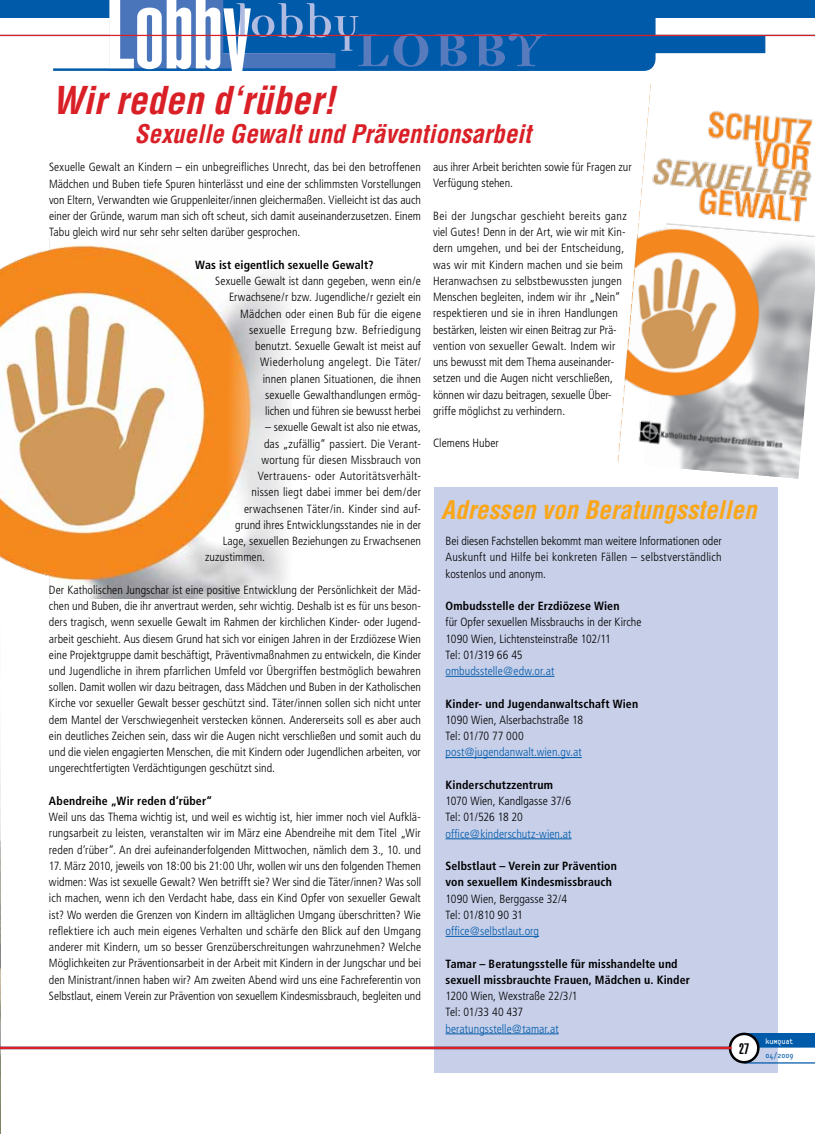
<style>
.page{position:relative;width:815px;height:1134px;background:#fff}
.page>*{position:absolute;margin:0;border:0;box-sizing:border-box;transform-origin:0 0}
.t1{font:75px "Democratica Bold Oldstyle";color:#577bbd}
.t2{font:50px "Democratica Bold Oldstyle";color:#afbbe0}
.t3{font:italic 700 condensed 37.5px "Helvetica";color:#da2027}
.t4{font:italic 700 condensed 25px "Helvetica";color:#da2027}
.t5{font:italic 700 condensed 25px "Helvetica";color:#faa619}
.t6{font:900 extra-condensed 15px "Helvetica";color:#000}
.t7{font:300 condensed 11.88px/16.2px "Frutiger";letter-spacing:.005em;color:#000}
.t8{font:700 condensed 11.88px/16.2px "Frutiger";letter-spacing:.01em;color:#000}
.t9{font:300 condensed 11.88px "Frutiger";letter-spacing:.005em;color:#005aaa}
.t10{font:300 condensed 11.88px "Frutiger";letter-spacing:.025em;color:#000}
.t11{font:8.75px "Platelet";color:#fff}
.t12{font:8.75px "Platelet";color:#005aaa}
</style>
<div class="page">
<div style="left:434px;top:488px;width:344px;height:585px;background:#c7cfe9"></div>
<img style="left:0;top:744px;width:1px;height:390px">
<img style="left:617px;top:84px;width:198px;height:395px">
<svg style="left:748px;top:1033px;width:67px;height:14px"></svg>
<hr style="left:744px;top:1062px;width:71px;height:1px;background:#005aaa">
<div style="left:730px;top:1034px;width:28px;height:28px;background:#fff;border-radius:50%"></div>
<div style="left:729px;top:1033px;width:31px;height:30px;border:2px solid #000;border-radius:50%"></div>
<div style="left:0;top:0;width:815px;height:18px;background:#005aaa"></div>
<div style="left:330px;top:1px;width:197px;height:69px;background:#005aaa"></div>
<div style="left:330px;top:0;width:198px;height:71px;border:1px solid #005aaa"></div>
<div style="left:491px;top:1px;width:164px;height:69px;background:#005aaa;border-radius:11px"></div>
<div style="left:491px;top:0;width:165px;height:71px;border:1px solid #005aaa;border-radius:11px"></div>
<div style="left:567px;top:35px;width:198px;height:18px;background:#005aaa;border:1px solid #005aaa"></div>
<hr style="left:53px;top:68px;width:283px;height:3px;background:#005aaa">
<svg style="left:109px;top:0;width:307px;height:71px"></svg>
<hr style="left:0;top:35px;width:815px;height:1px;background:#da2027">
<hr style="left:0;top:1047px;width:732px;height:2px;background:#da2027">
<img style="left:1px;top:238px;width:288px;height:360px">
<hr style="left:446px;top:676px;width:108px;height:1px;background:#005aaa">
<hr style="left:446px;top:757px;width:136px;height:1px;background:#005aaa">
<hr style="left:446px;top:838px;width:126px;height:1px;background:#005aaa">
<hr style="left:446px;top:936px;width:93px;height:1px;background:#005aaa">
<hr style="left:446px;top:1033px;width:113px;height:1px;background:#005aaa">
<h2 class="t2" style="left:235px;top:-1px;width:126px">lobby</h2>
<h1 class="t1" style="left:355px;top:11px;width:191px">LOBBY</h1>
<h3 class="t3" style="left:52px;top:77px;width:285px">Wir reden d‘rüber!</h3>
<h3 class="t4" style="left:135px;top:118px;width:398px">Sexuelle Gewalt und Präventionsarbeit</h3>
<p class="t7" style="left:49px;top:159px;width:374px;text-align:justify">Sexuelle Gewalt an Kindern – ein unbegreifliches Unrecht, das bei den betroffenen Mädchen und Buben tiefe Spuren hinterlässt und eine der schlimmsten Vorstellungen von Eltern, Verwandten wie Gruppenleiter/innen gleichermaßen. Vielleicht ist das auch einer der Gründe, warum man sich oft scheut, sich damit auseinanderzusetzen. Einem Tabu gleich wird nur sehr sehr selten darüber gesprochen.</p>
<p class="t8" style="left:195px;top:257px;width:180px">Was ist eigentlich sexuelle Gewalt?</p>
<p class="t7" style="left:215px;top:273px;width:207px;text-align:right">Sexuelle Gewalt ist dann gegeben, wenn ein/e Erwachsene/r bzw. Jugendliche/r gezielt ein Mädchen oder einen Bub für die eigene sexuelle Erregung bzw. Befriedigung benutzt. Sexuelle Gewalt ist meist auf Wiederholung angelegt. Die Täter/<br>innen planen Situationen, die ihnen<br>sexuelle Gewalthandlungen ermög-<br>lichen und führen sie bewusst herbei</p>
<p class="t7" style="left:265px;top:419px;width:157px">– sexuelle Gewalt ist also nie etwas,</p>
<p class="t7" style="left:264px;top:435px;width:159px">das „zufällig“ passiert. Die Verant-</p>
<p class="t7" style="left:262px;top:452px;width:161px">wortung für diesen Missbrauch von</p>
<p class="t10" style="left:258px;top:469px;width:165px">Vertrauens- oder Autoritätsverhält-</p>
<p class="t7" style="left:252px;top:484px;width:171px">nissen liegt dabei immer bei dem/der</p>
<p class="t7" style="left:244px;top:500px;width:179px">erwachsenen Täter/in. Kinder sind auf-</p>
<p class="t7" style="left:235px;top:517px;width:187px">grund ihres Entwicklungsstandes nie in der</p>
<p class="t7" style="left:223px;top:533px;width:200px">Lage, sexuellen Beziehungen zu Erwachsenen</p>
<p class="t7" style="left:205px;top:549px;width:61px">zuzustimmen.</p>
<p class="t7" style="left:49px;top:582px;width:374px;text-align:justify">Der Katholischen Jungschar ist eine positive Entwicklung der Persönlichkeit der Mäd&shy;chen und Buben, die ihr anvertraut werden, sehr wichtig. Deshalb ist es für uns beson&shy;ders tragisch, wenn sexuelle Gewalt im Rahmen der kirchlichen Kinder- oder Jugend&shy;arbeit geschieht. Aus diesem Grund hat sich vor einigen Jahren in der Erzdiözese Wien eine Projektgruppe damit beschäftigt, Präventivmaßnahmen zu entwickeln, die Kinder und Jugendliche in ihrem pfarrlichen Umfeld vor Übergriffen bestmöglich bewahren sollen. Damit wollen wir dazu beitragen, dass Mädchen und Buben in der Katholischen Kirche vor sexueller Gewalt besser geschützt sind. Täter/innen sollen sich nicht unter dem Mantel der Verschwiegenheit verstecken können. Andererseits soll es aber auch ein deutliches Zeichen sein, dass wir die Augen nicht verschließen und somit auch du und die vielen engagierten Menschen, die mit Kindern oder Jugendlichen arbeiten, vor ungerechtfertigten Verdächtigungen geschützt sind.</p>
<p class="t8" style="left:49px;top:793px;width:165px">Abendreihe „Wir reden d‘rüber“</p>
<p class="t7" style="left:49px;top:809px;width:374px;text-align:justify">Weil uns das Thema wichtig ist, und weil es wichtig ist, hier immer noch viel Aufklä&shy;rungsarbeit zu leisten, veranstalten wir im März eine Abendreihe mit dem Titel „Wir reden d‘rüber“. An drei aufeinanderfolgenden Mittwochen, nämlich dem 3., 10. und</p>
<p class="t7" style="left:49px;top:858px;width:374px;text-align:justify">17. März 2010, jeweils von 18:00 bis 21:00 Uhr, wollen wir uns den folgenden Themen widmen: Was ist sexuelle Gewalt? Wen betrifft sie? Wer sind die Täter/innen? Was soll ich machen, wenn ich den Verdacht habe, dass ein Kind Opfer von sexueller Gewalt ist? Wo werden die Grenzen von Kindern im alltäglichen Umgang überschritten? Wie reflektiere ich auch mein eigenes Verhalten und schärfe den Blick auf den Umgang anderer mit Kindern, um so besser Grenzüberschreitungen wahrzunehmen? Welche Möglichkeiten zur Präventionsarbeit in der Arbeit mit Kindern in der Jungschar und bei den Ministrant/innen haben wir? Am zweiten Abend wird uns eine Fachreferentin von Selbstlaut, einem Verein zur Prävention von sexuellem Kindesmissbrauch, begleiten und</p>
<p class="t7" style="left:433px;top:159px;width:200px">aus ihrer Arbeit berichten sowie für Fragen zur<br>Verfügung stehen.</p>
<p class="t7" style="left:433px;top:208px;width:195px">Bei der Jungschar geschieht bereits ganz viel Gutes! Denn in der Art, wie wir mit Kin&shy;dern umgehen, und bei der Entscheidung, was wir mit Kindern machen und sie beim Heranwachsen zu selbstbewussten jungen Menschen begleiten, indem wir ihr „Nein“ respektieren und sie in ihren Handlungen bestärken, leisten wir einen Beitrag zur Prä&shy;vention von sexueller Gewalt. Indem wir uns bewusst mit dem Thema auseinander&shy;setzen und die Augen nicht verschließen, können wir dazu beitragen, sexuelle Über&shy;griffe möglichst zu verhindern.</p>
<p class="t7" style="left:433px;top:435px;width:67px">Clemens Huber</p>
<h3 class="t5" style="left:441px;top:494px;width:317px">Adressen von Beratungsstellen</h3>
<p class="t7" style="left:446px;top:533px;width:278px;text-align:justify">Bei diesen Fachstellen bekommt man weitere Informationen oder Auskunft und Hilfe bei konkreten Fällen – selbstverständlich kostenlos und anonym.</p>
<p class="t8" style="left:446px;top:598px;width:175px">Ombudsstelle der Erzdiözese Wien</p>
<p class="t7" style="left:446px;top:614px;width:198px">für Opfer sexuellen Missbrauchs in der Kirche<br>1090 Wien, Lichtensteinstraße 102/11<br>Tel: 01/319 66 45</p>
<p class="t9" style="left:446px;top:664px;width:110px">ombudsstelle@edw.or.at</p>
<p class="t8" style="left:446px;top:695px;width:194px">Kinder- und Jugendanwaltschaft Wien</p>
<p class="t7" style="left:446px;top:712px;width:139px">1090 Wien, Alserbachstraße 18<br>Tel: 01/70 77 000</p>
<p class="t9" style="left:446px;top:745px;width:138px">post@jugendanwalt.wien.gv.at</p>
<p class="t8" style="left:446px;top:777px;width:109px">Kinderschutzzentrum</p>
<p class="t7" style="left:446px;top:793px;width:127px">1070 Wien, Kandlgasse 37/6<br>Tel: 01/526 18 20</p>
<p class="t9" style="left:446px;top:827px;width:127px">office@kinderschutz-wien.at</p>
<p class="t8" style="left:446px;top:858px;width:173px">Selbstlaut – Verein zur Prävention von sexuellem Kindesmissbrauch</p>
<p class="t7" style="left:446px;top:890px;width:123px">1090 Wien, Berggasse 32/4<br>Tel: 01/810 90 31</p>
<p class="t9" style="left:446px;top:924px;width:95px">office@selbstlaut.org</p>
<p class="t8" style="left:446px;top:955px;width:246px">Tamar – Beratungsstelle für misshandelte und sexuell missbrauchte Frauen, Mädchen u. Kinder</p>
<p class="t7" style="left:446px;top:988px;width:134px">1200 Wien, Wexstraße 22/3/1<br>Tel: 01/33 40 437</p>
<p class="t9" style="left:446px;top:1022px;width:115px">beratungsstelle@tamar.at</p>
<p class="t6" style="left:739px;top:1040px;width:11px">27</p>
<p class="t11" style="left:765px;top:1038px;width:30px">kuMquat</p>
<p class="t12" style="left:765px;top:1052px;width:30px">04/2009</p>
</div>
